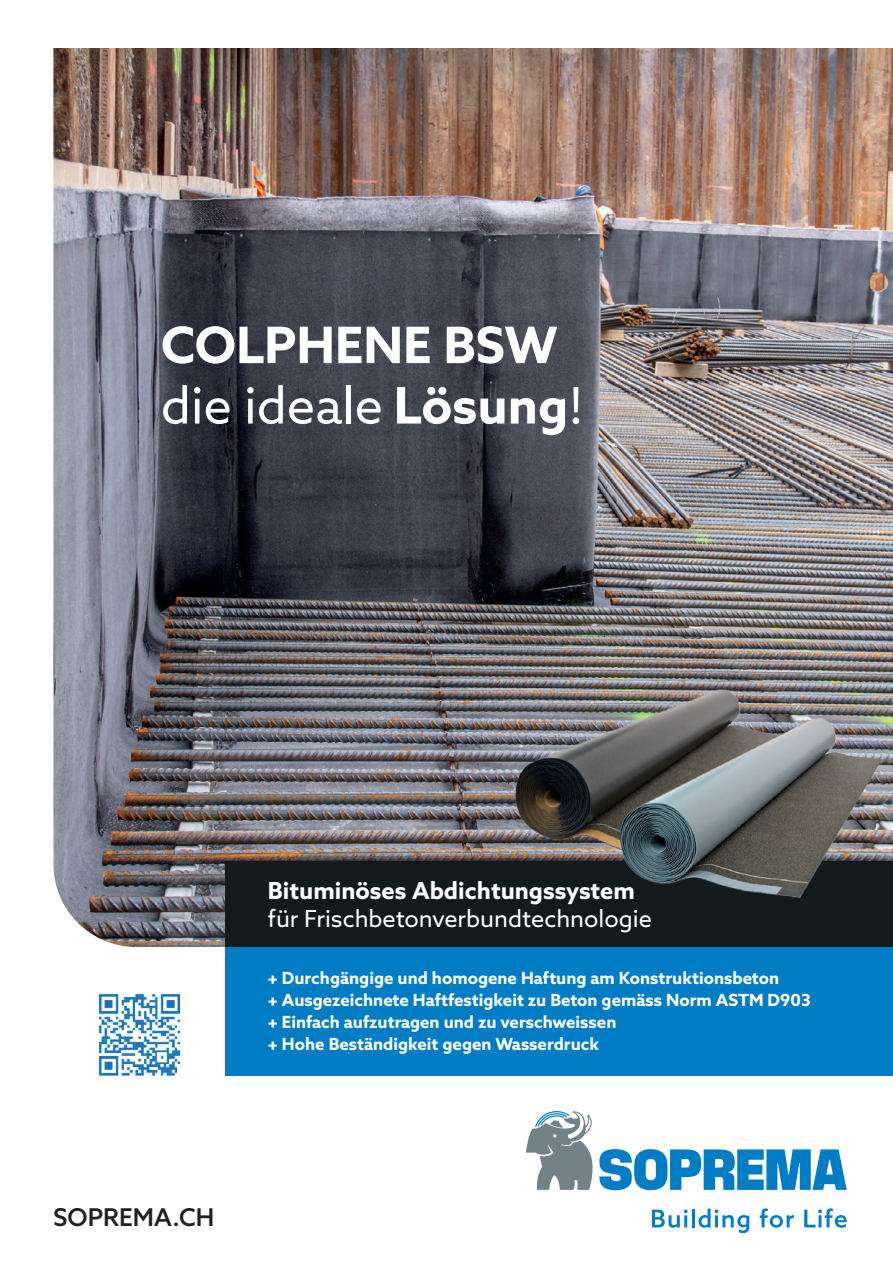
<style>
.page{position:relative;width:893px;height:1263px;background:#fff}
.page>*{position:absolute;margin:0;border:0;box-sizing:border-box;transform-origin:0 0}
.t1{font:700 50.4px/60.4px "Azo Sans";color:#fff}
.t2{font:500 24.45px "Azo Sans";letter-spacing:.005em;color:#231f20}
.t3{font:23.55px "Azo Sans";color:#fff}
.t4{font:700 23.55px "Azo Sans";color:#fff}
.t5{font:700 16.8px/21.8px "Azo Sans";color:#fff}
.s1{font-weight:400}
</style>
<div class="page">
<img style="left:53px;top:48px;width:840px;height:899px">
<svg style="left:599px;top:1149px;width:248px;height:41px"></svg>
<svg style="left:526px;top:1111px;width:66px;height:79px"></svg>
<svg style="left:652px;top:1209px;width:36px;height:19px"></svg>
<hr style="left:692px;top:1209px;width:3px;height:18px;background:#007cc4">
<svg style="left:698px;top:1209px;width:51px;height:24px"></svg>
<svg style="left:760px;top:1208px;width:34px;height:20px"></svg>
<svg style="left:804px;top:1208px;width:43px;height:20px"></svg>
<div style="left:225px;top:861px;width:668px;height:86px;background:#131a1b"></div>
<div style="left:225px;top:947px;width:668px;height:128px;background:#007cc4"></div>
<img style="left:98px;top:993px;width:83px;height:82px">
<img style="left:458px;top:592px;width:387px;height:269px">
<img style="left:553px;top:629px;width:340px;height:269px">
<h1 class="t1" style="left:161px;top:314px;width:424px">COLPHENE BSW <span class="s1">die ideale</span> Lösung<span class="s1">!</span></h1>
<h3 class="t4" style="left:268px;top:875px;width:368px">Bituminöses Abdichtungssystem</h3>
<h3 class="t3" style="left:268px;top:904px;width:386px">für Frischbetonverbundtechnologie</h3>
<p class="t5" style="left:268px;top:967px;width:544px">+ Durchgängige und homogene Haftung am Konstruktionsbeton<br>+ Ausgezeichnete Haftfestigkeit zu Beton gemäss Norm ASTM D903 + Einfach aufzutragen und zu verschweissen<br>+ Hohe Beständigkeit gegen Wasserdruck</p>
<h2 class="t2" style="left:53px;top:1201px;width:163px">SOPREMA.CH</h2>
</div>
